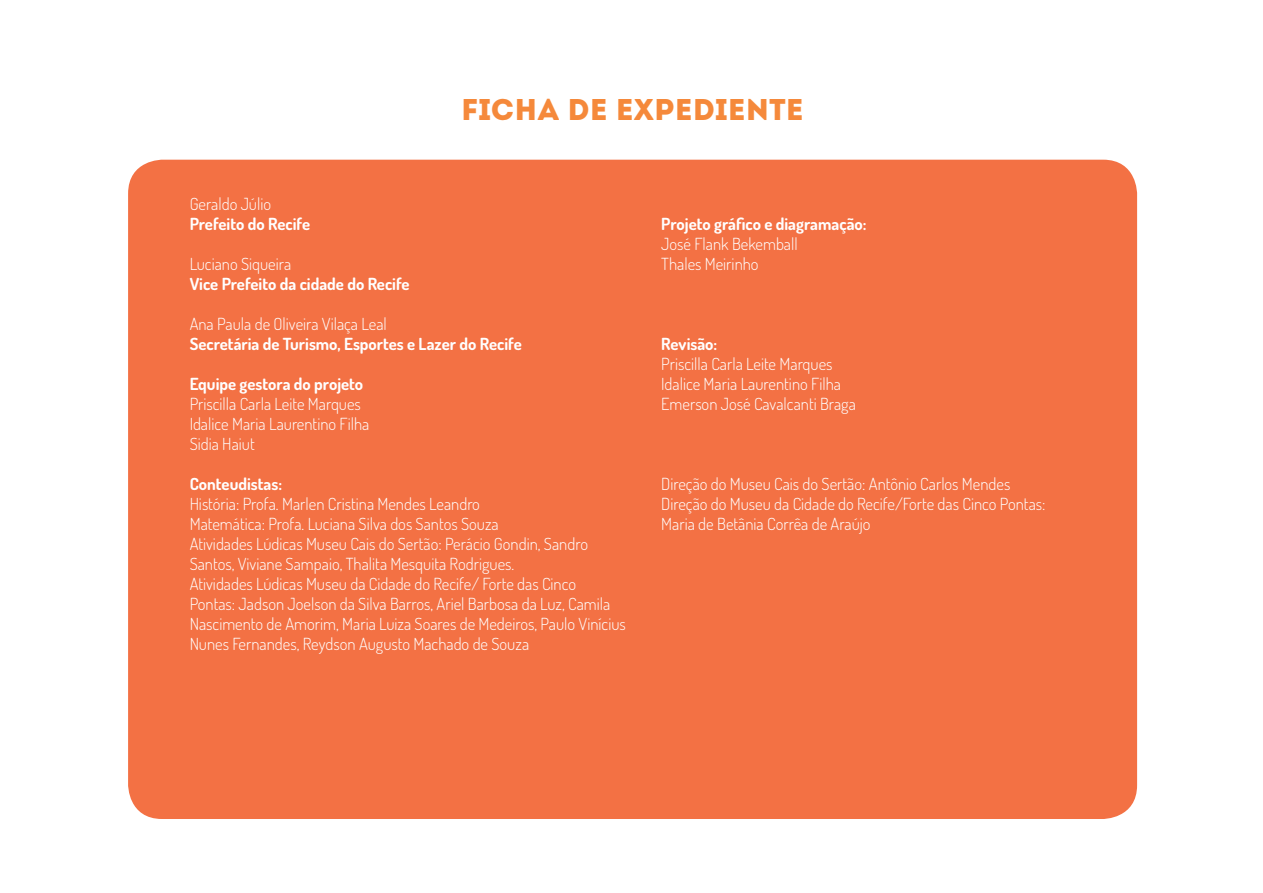
<style>
.page{position:relative;width:1263px;height:893px;background:#fff}
.page>*{position:absolute;margin:0;border:0;box-sizing:border-box;transform-origin:0 0}
.ATIVIDADE_LARANJA{font:30px "Intro";color:#f5893b}
.Texto_Corrido{font:300 16.65px/20px "Dosis";color:#fff}
.Texto_Corrido-2{font:700 16.65px "Dosis";color:#fff}
</style>
<div class="page">
<div style="left:128px;top:160px;width:1009px;height:659px;background:#f37144;border-radius:34px"></div>
<p class="ATIVIDADE_LARANJA" style="left:461px;top:92px;width:344px">FICHA DE EXPEDIENTE</p>
<p class="Texto_Corrido" style="left:190px;top:193px;width:83px">Geraldo Júlio</p>
<p class="Texto_Corrido-2" style="left:190px;top:213px;width:122px">Prefeito do Recife</p>
<p class="Texto_Corrido" style="left:190px;top:253px;width:103px">Luciano Siqueira</p>
<p class="Texto_Corrido-2" style="left:190px;top:273px;width:222px">Vice Prefeito da cidade do Recife</p>
<p class="Texto_Corrido" style="left:190px;top:314px;width:199px">Ana Paula de Oliveira Vilaça Leal</p>
<p class="Texto_Corrido-2" style="left:190px;top:333px;width:334px">Secretária de Turismo, Esportes e Lazer do Recife</p>
<p class="Texto_Corrido-2" style="left:190px;top:373px;width:175px">Equipe gestora do projeto</p>
<p class="Texto_Corrido" style="left:190px;top:394px;width:173px">Priscilla Carla Leite Marques</p>
<p class="Texto_Corrido" style="left:190px;top:414px;width:181px">Idalice Maria Laurentino Filha</p>
<p class="Texto_Corrido" style="left:190px;top:434px;width:67px">Sidia Haiut</p>
<p class="Texto_Corrido-2" style="left:190px;top:473px;width:94px">Conteudistas:</p>
<p class="Texto_Corrido" style="left:190px;top:494px;width:292px">História: Profa. Marlen Cristina Mendes Leandro</p>
<p class="Texto_Corrido" style="left:190px;top:514px;width:311px">Matemática: Profa. Luciana Silva dos Santos Souza</p>
<p class="Texto_Corrido" style="left:190px;top:534px;width:400px">Atividades Lúdicas Museu Cais do Sertão: Perácio Gondin, Sandro<br>Santos, Viviane Sampaio, Thalita Mesquita Rodrigues.</p>
<p class="Texto_Corrido" style="left:190px;top:574px;width:438px">Atividades Lúdicas Museu da Cidade do Recife/ Forte das Cinco Pontas: Jadson Joelson da Silva Barros, Ariel Barbosa da Luz, Camila Nascimento de Amorim, Maria Luiza Soares de Medeiros, Paulo Vinícius Nunes Fernandes, Reydson Augusto Machado de Souza</p>
<p class="Texto_Corrido-2" style="left:661px;top:213px;width:207px">Projeto gráfico e diagramação:</p>
<p class="Texto_Corrido" style="left:661px;top:233px;width:138px">José Flank Bekemball</p>
<p class="Texto_Corrido" style="left:661px;top:253px;width:99px">Thales Meirinho</p>
<p class="Texto_Corrido-2" style="left:661px;top:333px;width:58px">Revisão:</p>
<p class="Texto_Corrido" style="left:661px;top:354px;width:173px">Priscilla Carla Leite Marques</p>
<p class="Texto_Corrido" style="left:661px;top:374px;width:181px">Idalice Maria Laurentino Filha</p>
<p class="Texto_Corrido" style="left:661px;top:394px;width:196px">Emerson José Cavalcanti Braga</p>
<p class="Texto_Corrido" style="left:661px;top:474px;width:351px">Direção do Museu Cais do Sertão: Antônio Carlos Mendes</p>
<p class="Texto_Corrido" style="left:661px;top:494px;width:386px">Direção do Museu da Cidade do Recife/Forte das Cinco Pontas:<br>Maria de Betânia Corrêa de Araújo</p>
</div>
